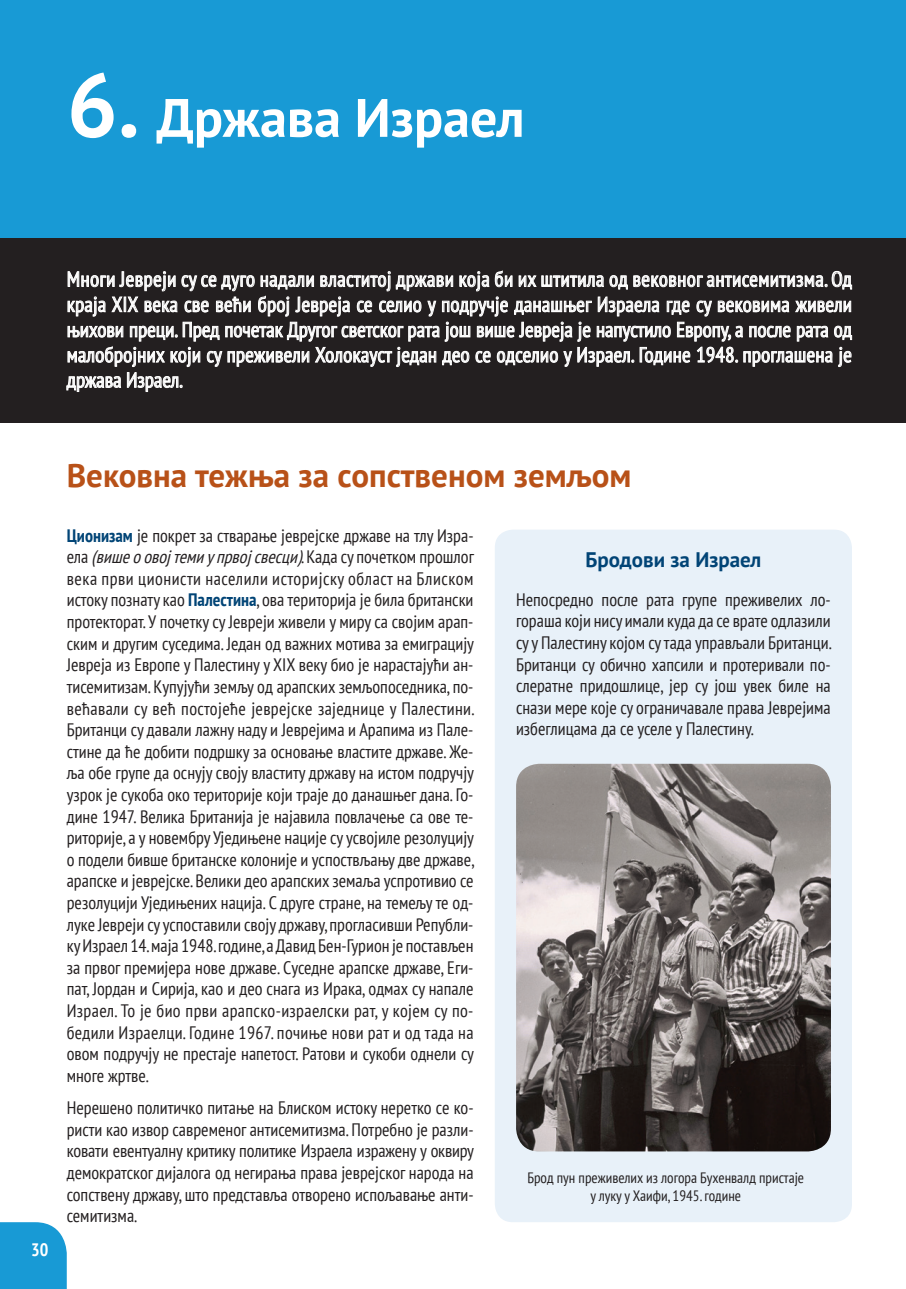
<style>
.page{position:relative;width:906px;height:1289px;background:#fff}
.page>*{position:absolute;margin:0;border:0;box-sizing:border-box;transform-origin:0 0}
.t1{font:700 54px "PT Sans";color:#fff}
.t2{font:700 33px "PT Sans";color:#b85118}
.t3{font:condensed 21px/25.2px "PT Sans";letter-spacing:.01em;color:#fff;text-align:justify}
.t4{font:700 21px "PT Sans";color:#014476}
.t5{font:condensed 18px/21.6px "PT Sans";color:#231f20;text-align:justify}
.t6{font:700 condensed 18px "PT Sans";color:#fff}
.t7{font:condensed 15px/18px "PT Sans";color:#231f20;text-align:center}
.s1{font-size:90px}
.s2{font-weight:700;color:#014476}
.s3{font-style:italic}
</style>
<div class="page">
<div style="left:0;top:1222px;width:67px;height:66px;background:#189ad5"></div>
<div style="left:0;top:0;width:906px;height:238px;background:#189ad5"></div>
<div style="left:0;top:238px;width:906px;height:184px;background:#231f20"></div>
<svg style="left:68px;top:270px;width:784px;height:46px"></svg>
<svg style="left:66px;top:322px;width:786px;height:70px"></svg>
<div style="left:495px;top:529px;width:357px;height:693px;background:#e8f1f9;border-radius:18px"></div>
<img style="left:516px;top:763px;width:315px;height:388px">
<h1 class="t1" style="left:67px;top:82px;width:459px"><span class="s1">6.</span> Држава Израел</h1>
<p class="t3" style="left:67px;top:266px;width:787px">Многи Јевреји су се дуго надали властитој држави која би их штитила од вековног антисемитизма. Од краја XIX века све већи број Јевреја се селио у подручје данашњег Израела где су вековима живели њихови преци. Пред почетак Другог светског рата још више Јевреја је напустило Европу, а после рата од малобројних који су преживели Холокауст један део се одселио у Израел. Године 1948. проглашена је држава Израел.</p>
<p class="t6" style="left:31px;top:1237px;width:19px">30</p>
<h2 class="t2" style="left:67px;top:453px;width:566px">Вековна тежња за сопственом земљом</h2>
<p class="t5" style="left:67px;top:524px;width:409px"><span class="s2">Ционизам</span> је покрет за стварање јеврејске државе на тлу Изра&shy;е л а <span class="s3">(вишеоовој темиупрвој свесци)</span>. К а д а су п о ч е т к о м п р о ш л о г века први ционисти населили историјску област на Блиском истоку по знату као <span class="s2">Палестина</span>, ова територија је била бри тански протекто рат. У почетку су Јевреји живели у миру са својим арап&shy;ским и дру гим суседима. Један од важних мотива за емиграцију Јевреја из Европе у Палестину у XIX веку био је нарастајући ан&shy;тисемитизам. Купујући земљу од арапских зем љопоседника, по&shy;већавали су већ постојеће јеврејске заједнице у Палестини.<br>Бри танци су давали лажну наду и Јеврејима и Арапима из Пале&shy;стине да ће добити по дршку за основање властите државе. Же&shy;ља обе групе да оснују своју властиту др жаву на истом подручју узрок је сукоба око тери торије који траје до данашњег дана. Го&shy;дине 1947. Велика Британи ја је на јавила повлачење са ове те&shy;риторије, а у новембру Уједи њене нације су усвојиле резолуцију о подели бивше британске колоније и успоствљању две државе, арапске и јеврејске. Велики део арапских земаља успротивио се резолуцији Уједињених на ција. С друге стране, на темељу те од&shy;луке Јевреји су успоставили своју државу, прогласивши Републи&shy;ку Израел 14. маја 1948. годи не, а Давид Бен-Гурион је постављен за првог премијера нове др жаве. Суседне арапске државе, Еги&shy;пат, Јордан и Сири ја, као и део снага из Ирака, одмах су напале Израел. То је био први арапско-израелски рат, у којем су по&shy;бедили Израелци. Године 1967. почиње нови рат и од тада на овом подручју не престаје напетост. Рато ви и сукоби однели су многе жртве.</p>
<p class="t5" style="left:67px;top:1096px;width:409px">Нерешено политичко питање на Блиском истоку неретко се ко&shy;ристи као извор савременог антисемитизма. Потребно је разли&shy;ковати евентуалну критику политике Израела изражену у оквиру де мократског дијалога од негирања права јеврејског народа на сопствену државу, што представља отворено испољавање анти&shy;се митизма.</p>
<p class="t4" style="left:585px;top:546px;width:178px">Бродови за Израел</p>
<p class="t5" style="left:516px;top:588px;width:317px">Непосредно после рата групе преживелих ло&shy;гораша који нису имали куда да се врате одлазили су у Палестину којом су тада управљали Британци.<br>Британци су обично хапсили и протеривали по&shy;слератне придошлице, јер су још увек биле на снази мере које су ограничавале права Јеврејима избеглицама да се уселе у Палестину.</p>
<p class="t7" style="left:527px;top:1168px;width:278px">Брод пун преживелих из логора Бухенвалд пристаје у луку у Хаифи, 1945. године</p>
</div>
